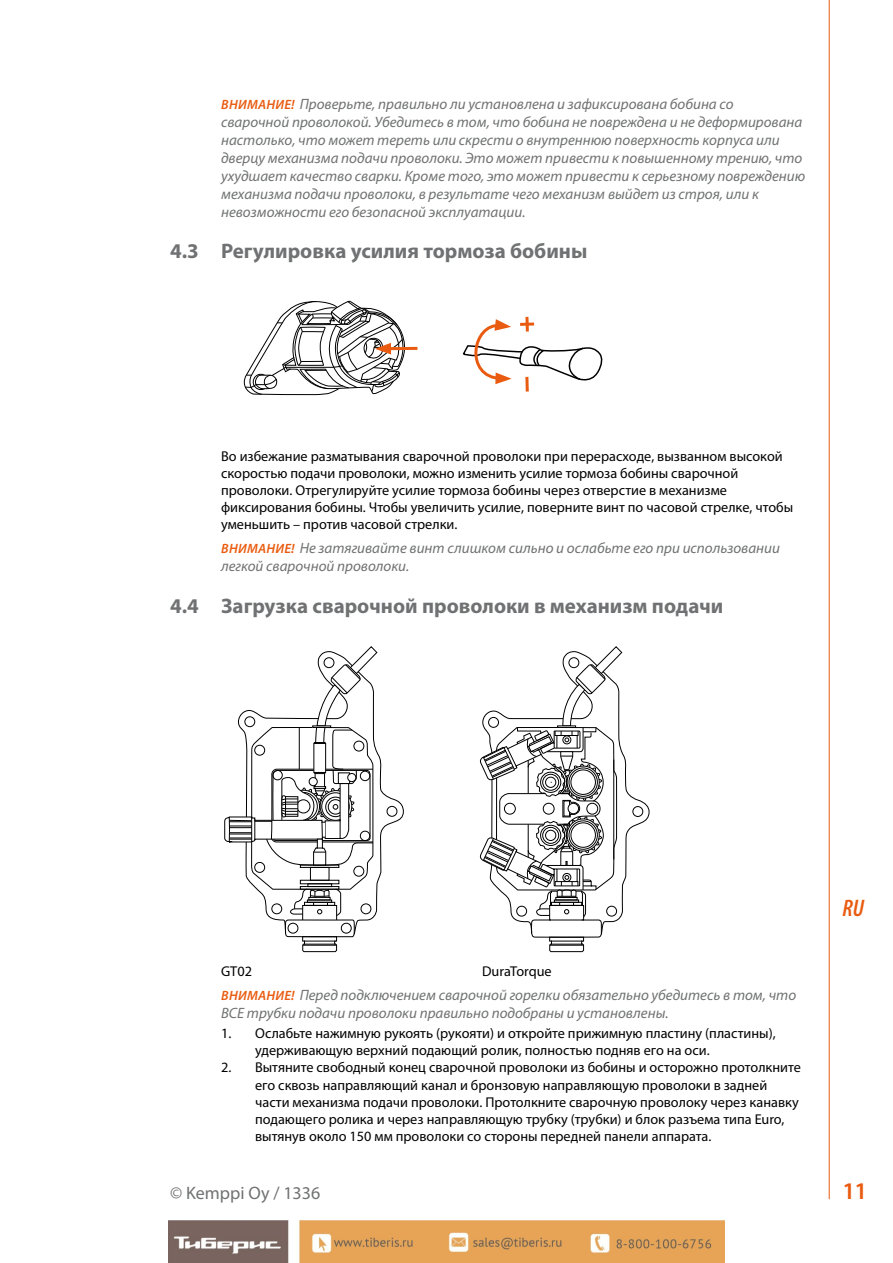
<style>
.page{position:relative;width:893px;height:1263px;background:#fff}
.page>*{position:absolute;margin:0;border:0;box-sizing:border-box;transform-origin:0 0}
.t1{font:italic 600 condensed 24px "Myriad Pro";color:#e95b10}
.t2{font:600 24px "Myriad Pro";color:#e95b10}
.t3{font:700 21px "Myriad Pro";color:#707172}
.t4{font:18px "Myriad Pro";color:#707172}
.t5{font:italic 15px/18px "Myriad Pro";color:#707172}
.t6{font:14.25px/17.1px "Myriad Pro";color:#000}
.s1{font-weight:600;font-size:13.5px;color:#e95b10}
</style>
<div class="page">
<svg style="left:462px;top:319px;width:141px;height:66px"></svg>
<svg style="left:525px;top:377px;width:4px;height:15px"></svg>
<svg style="left:520px;top:322px;width:14px;height:4px"></svg>
<svg style="left:525px;top:317px;width:4px;height:14px"></svg>
<hr style="left:385px;top:347px;width:32px;height:3px;background:#e95b10">
<svg style="left:243px;top:300px;width:162px;height:95px"></svg>
<svg style="left:622px;top:652px;width:28px;height:263px"></svg>
<div style="left:633px;top:806px;width:10px;height:11px;border:1px solid #000;border-radius:50%"></div>
<svg style="left:479px;top:646px;width:143px;height:306px"></svg>
<div style="left:540px;top:772px;width:21px;height:21px;border:1px solid #000;border-radius:50%"></div>
<div style="left:542px;top:774px;width:17px;height:16px;border:1px solid #000;border-radius:50%"></div>
<div style="left:545px;top:777px;width:11px;height:11px;border:1px solid #000;border-radius:50%"></div>
<hr style="left:613px;top:760px;width:1px;height:99px;background:#000">
<svg style="left:378px;top:753px;width:26px;height:129px"></svg>
<div style="left:387px;top:806px;width:10px;height:11px;border:1px solid #000;border-radius:50%"></div>
<svg style="left:224px;top:646px;width:154px;height:306px"></svg>
<div style="left:300px;top:865px;width:39px;height:3px;border:1px solid #000"></div>
<div style="left:310px;top:867px;width:19px;height:13px;border:1px solid #000"></div>
<div style="left:300px;top:880px;width:39px;height:4px;border:1px solid #000"></div>
<div style="left:308px;top:883px;width:24px;height:4px;border:1px solid #000"></div>
<div style="left:300px;top:886px;width:39px;height:3px;border:1px solid #000"></div>
<div style="left:354px;top:866px;width:10px;height:10px;border:1px solid #000;border-radius:50%"></div>
<div style="left:254px;top:862px;width:11px;height:11px;border:1px solid #000;border-radius:50%"></div>
<div style="left:254px;top:745px;width:11px;height:10px;border:1px solid #000;border-radius:50%"></div>
<div style="left:354px;top:741px;width:10px;height:10px;border:1px solid #000;border-radius:50%"></div>
<hr style="left:829px;top:0;width:1px;height:1199px;background:#e95b10">
<img style="left:168px;top:1220px;width:556px;height:43px">
<p class="t5" style="left:221px;top:95px;width:586px"><span class="s1">ВНИМАНИЕ!</span> Проверьте, правильно ли установлена и зафиксирована бобина со сварочной проволокой. Убедитесь в том, что бобина не повреждена и не деформирована настолько, что может тереть или скрести о внутреннюю поверхность корпуса или дверцу механизма подачи проволоки. Это может привести к повышенному трению, что ухудшает качество сварки. Кроме того, это может привести к серьезному повреждению механизма подачи проволоки, в результате чего механизм выйдет из строя, или к невозможности его безопасной эксплуатации.</p>
<h2 class="t3" style="left:170px;top:237px;width:419px">4.3 Регулировка усилия тормоза бобины</h2>
<p class="t6" style="left:221px;top:447px;width:573px">Во избежание разматывания сварочной проволоки при перерасходе, вызванном высокой скоростью подачи проволоки, можно изменить усилие тормоза бобины сварочной проволоки. Отрегулируйте усилие тормоза бобины через отверстие в механизме фиксирования бобины. Чтобы увеличить усилие, поверните винт по часовой стрелке, чтобы уменьшить – против часовой стрелки.</p>
<p class="t5" style="left:221px;top:539px;width:560px"><span class="s1">ВНИМАНИЕ!</span> Не затягивайте винт слишком сильно и ослабьте его при использовании легкой сварочной проволоки.</p>
<h2 class="t3" style="left:170px;top:592px;width:555px">4.4 Загрузка сварочной проволоки в механизм подачи</h2>
<p class="t6" style="left:221px;top:962px;width:32px">GT02</p>
<p class="t6" style="left:482px;top:962px;width:71px">DuraTorque</p>
<p class="t5" style="left:221px;top:986px;width:577px"><span class="s1">ВНИМАНИЕ!</span> Перед подключением сварочной горелки обязательно убедитесь в том, что<br>ВСЕ трубки подачи проволоки правильно подобраны и установлены.</p>
<p class="t6" style="left:255px;top:1025px;width:522px;text-indent:-34px">1. Ослабьте нажимную рукоять (рукояти) и откройте прижимную пластину (пластины), удерживающую верхний подающий ролик, полностью подняв его на оси.</p>
<p class="t6" style="left:255px;top:1059px;width:547px;text-indent:-34px">2. Вытяните свободный конец сварочной проволоки из бобины и осторожно протолкните его сквозь направляющий канал и бронзовую направляющую проволоки в задней части механизма подачи проволоки. Протолкните сварочную проволоку через канавку подающего ролика и через направляющую трубку (трубки) и блок разъема типа Euro, вытянув около 150 мм проволоки со стороны передней панели аппарата.</p>
<h1 class="t1" style="left:842px;top:894px;width:23px">RU</h1>
<p class="t4" style="left:170px;top:1182px;width:152px">© Kemppi Oy / 1336</p>
<h1 class="t2" style="left:842px;top:1176px;width:26px">11</h1>
</div>
